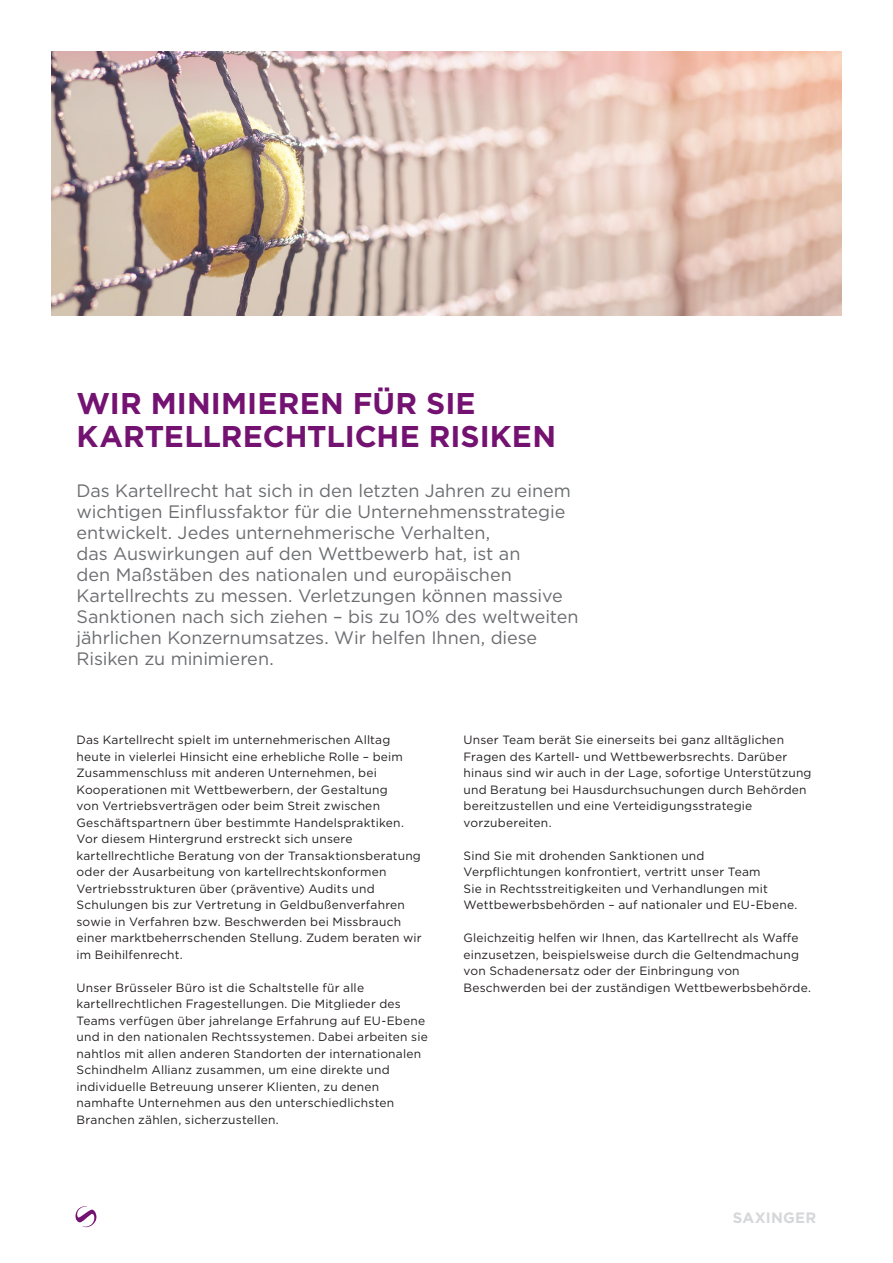
<style>
.page{position:relative;width:893px;height:1263px;background:#fff}
.page>*{position:absolute;margin:0;border:0;box-sizing:border-box;transform-origin:0 0}
._2022_Überschrift{font:700 30px/33px "Gotham";color:#741272}
.Überschrift{font:18px/21px "Gotham";letter-spacing:-.005em;color:#6c6d70}
.t1{font:700 15px "Gotham";letter-spacing:.015em;color:#d6d7d9}
.pre-Text{font:12px/16.5px "Gotham";letter-spacing:.015em;color:#231f20}
</style>
<div class="page">
<svg style="left:75px;top:1206px;width:22px;height:21px"></svg>
<img style="left:51px;top:51px;width:791px;height:264px">
<p class="_2022_Überschrift" style="left:77px;top:387px;width:481px">WIR MINIMIEREN FÜR SIE<br>KARTELLRECHTLICHE RISIKEN</p>
<p class="Überschrift" style="left:77px;top:479px;width:503px">Das Kartellrecht hat sich in den letzten Jahren zu einem wichtigen Einflussfaktor für die Unternehmensstrategie entwickelt. Jedes unternehmerische Verhalten,<br>das Auswirkungen auf den Wettbewerb hat, ist an<br>den Maßstäben des nationalen und europäischen Kartellrechts zu messen. Verletzungen können massive Sanktionen nach sich ziehen – bis zu 10% des weltweiten jährlichen Konzernumsatzes. Wir helfen Ihnen, diese Risiken zu minimieren.</p>
<p class="pre-Text" style="left:77px;top:731px;width:347px">Das Kartellrecht spielt im unternehmerischen Alltag heute in vielerlei Hinsicht eine erhebliche Rolle – beim Zusammenschluss mit anderen Unternehmen, bei Kooperationen mit Wettbewerbern, der Gestaltung<br>von Vertriebsverträgen oder beim Streit zwischen Geschäftspartnern über bestimmte Handelspraktiken.<br>Vor diesem Hintergrund erstreckt sich unsere kartellrechtliche Beratung von der Transaktionsberatung oder der Ausarbeitung von kartellrechtskonformen Vertriebsstrukturen über (präventive) Audits und Schulungen bis zur Vertretung in Geldbußenverfahren sowie in Verfahren bzw. Beschwerden bei Missbrauch einer marktbeherrschenden Stellung. Zudem beraten wir im Beihilfenrecht.</p>
<p class="pre-Text" style="left:77px;top:979px;width:353px">Unser Brüsseler Büro ist die Schaltstelle für alle kartellrechtlichen Fragestellungen. Die Mitglieder des Teams verfügen über jahrelange Erfahrung auf EU-Ebene und in den nationalen Rechtssystemen. Dabei arbeiten sie nahtlos mit allen anderen Standorten der internationalen Schindhelm Allianz zusammen, um eine direkte und individuelle Betreuung unserer Klienten, zu denen namhafte Unternehmen aus den unterschiedlichsten Branchen zählen, sicherzustellen.</p>
<p class="pre-Text" style="left:463px;top:731px;width:350px">Unser Team berät Sie einerseits bei ganz alltäglichen Fragen des Kartell- und Wettbewerbsrechts. Darüber hinaus sind wir auch in der Lage, sofortige Unterstützung und Beratung bei Hausdurchsuchungen durch Behörden bereitzustellen und eine Verteidigungsstrategie vorzubereiten.</p>
<p class="pre-Text" style="left:463px;top:847px;width:335px">Sind Sie mit drohenden Sanktionen und Verpflichtungen konfrontiert, vertritt unser Team<br>Sie in Rechtsstreitigkeiten und Verhandlungen mit Wettbewerbsbehörden – auf nationaler und EU-Ebene.</p>
<p class="pre-Text" style="left:463px;top:929px;width:349px">Gleichzeitig helfen wir Ihnen, das Kartellrecht als Waffe einzusetzen, beispielsweise durch die Geltendmachung von Schadenersatz oder der Einbringung von Beschwerden bei der zuständigen Wettbewerbsbehörde.</p>
<p class="t1" style="left:733px;top:1207px;width:85px">SAXINGER</p>
</div>
